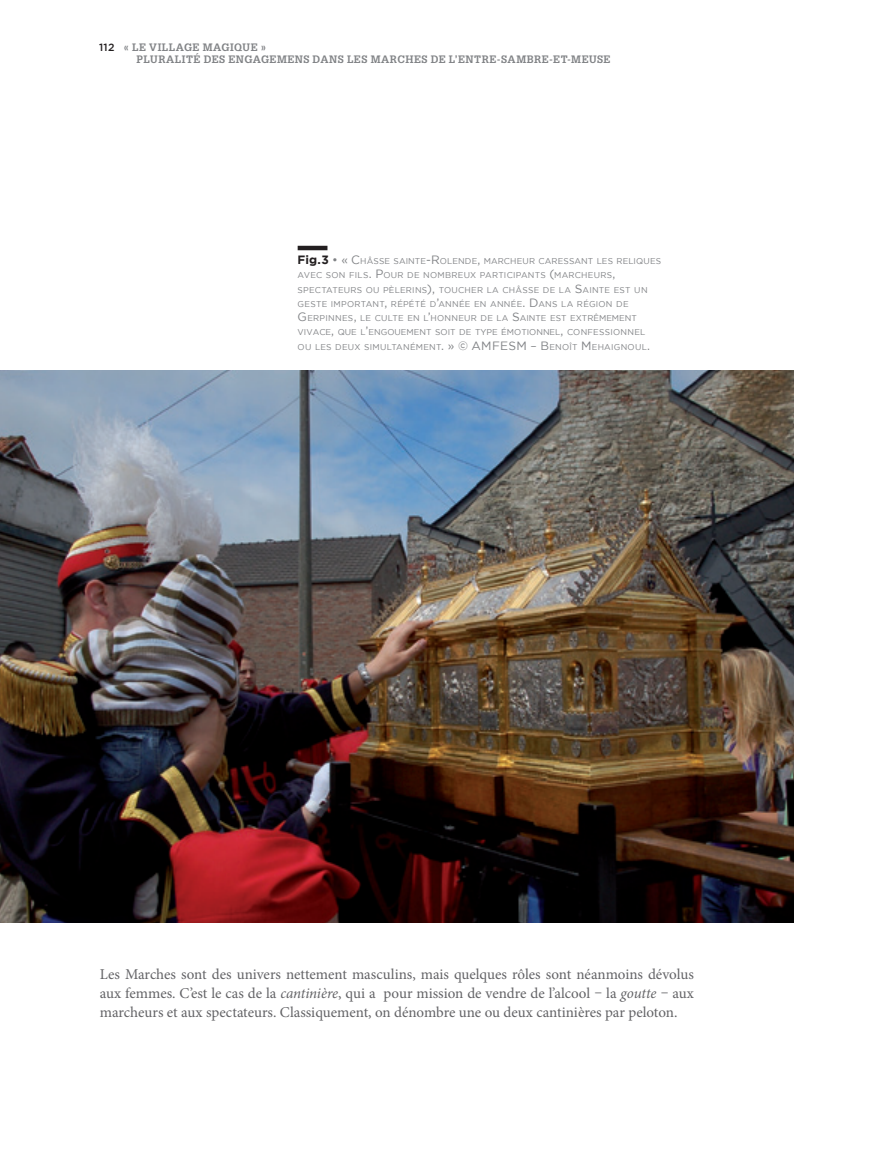
<style>
.page{position:relative;width:893px;height:1149px;background:#fff}
.page>*{position:absolute;margin:0;border:0;box-sizing:border-box;transform-origin:0 0}
.t1{font:15px/18.8px "Minion Pro";color:#636366;text-align:justify}
.t2{font:700 10.5px/12.6px "Glypha";letter-spacing:.045em;color:#808285}
.t3{font:8.4px/14.2px "Gotham";letter-spacing:.02em;color:#808285}
.s1{font-family:"Gotham";font-weight:500;color:#231f20}
.s2{font-weight:700;font-size:12px;color:#231f20}
.s3{font-size:12px}
.s4{font-style:italic}
</style>
<div class="page">
<hr style="left:298px;top:246px;width:29px;height:4px;background:#231f20">
<img style="left:0;top:370px;width:794px;height:552px">
<p class="t2" style="left:137px;top:40px;width:475px;text-indent:-37px"><span class="s1">112</span> « LE VILLAGE MAGIQUE »<br>PLURALITÉ DES ENGAGEMENS DANS LES MARCHES DE L’ENTRE-SAMBRE-ET-MEUSE</p>
<p class="t3" style="left:298px;top:254px;width:365px"><span class="s2">Fig.3</span> <span class="s3">• « C</span>HÂSSE SAINTE<span class="s3">-R</span>OLENDE<span class="s3">,</span> MARCHEUR CARESSANT LES RELIQUES AVEC SON FILS<span class="s3">. P</span>OUR DE NOMBREUX PARTICIPANTS <span class="s3">(</span>MARCHEURS<span class="s3">, </span>SPECTATEURS OU PÈLERINS<span class="s3">),</span> TOUCHER LA CHÂSSE DE LA <span class="s3">S</span>AINTE EST UN GESTE IMPORTANT<span class="s3">,</span> RÉPÉTÉ D<span class="s3">’</span>ANNÉE EN ANNÉE<span class="s3">. D</span>ANS LA RÉGION DE<br><span class="s3">G</span> ERPINNES<span class="s3">,</span> LE CULTE EN L<span class="s3">’</span>HONNEUR DE LA <span class="s3">S</span>AINTE EST EXTRÊMEMENT VIVACE<span class="s3">,</span> QUE L<span class="s3">’</span>ENGOUEMENT SOIT DE TYPE ÉMOTIONNEL<span class="s3">,</span> CONFESSIONNEL<br>OU LES DEUX SIMULTANÉMENT<span class="s3">. » © AM FESM</span></p>
<p class="t3" style="left:530px;top:339px;width:121px"><span class="s3">– B</span> ENOÎT <span class="s3">M</span> EHAIGNOUL<span class="s3">.</span></p>
<p class="t1" style="left:100px;top:964px;width:595px">Les Marches sont des univers nettement masculins, mais quelques rôles sont néanmoins dévolus aux femmes. C’est le cas de la <span class="s4">cantinière</span>, qui a pour mission de vendre de l’alcool – la <span class="s4">goutte</span> – aux marcheurs et aux spectateurs. Classiquement, on dénombre une ou deux cantinières par peloton.</p>
</div>
